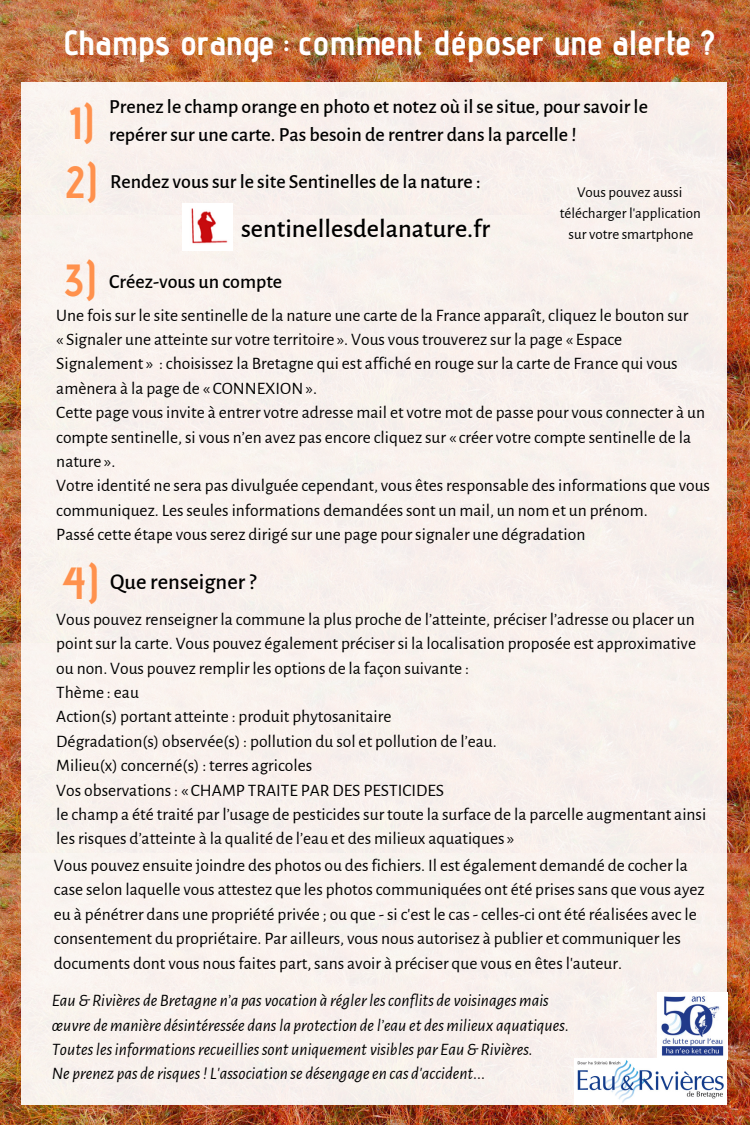
<style>
.page{position:relative;width:750px;height:1125px;background:#fff}
.page>*{position:absolute;margin:0;border:0;box-sizing:border-box;transform-origin:0 0}
.t1{font:700 45px "Advent Pro";color:#ff914d}
.t2{font:700 35px "Advent Pro";color:#fff}
.t3{font:500 26.25px "Alegreya Sans";color:#000}
.t4{font:500 22.5px "Alegreya Sans";color:#000}
.t5{font:500 20px/27.2px "Alegreya Sans";color:#000}
.t6{font:17.5px/24.4px "Alegreya Sans";color:#000}
.t7{font:italic 17.5px/24.4px "Alegreya Sans";color:#000}
.t8{font:15px/20.6px "Alegreya Sans";color:#000;text-align:center}
.s1{font-family:"Advent Pro";font-weight:700;font-size:45px;color:#ff914d}
</style>
<div class="page">
<img style="left:0;top:641px;width:750px;height:213px">
<img style="left:1px;top:429px;width:749px;height:214px">
<img style="left:0;top:0;width:750px;height:429px">
<img style="left:0;top:854px;width:750px;height:271px">
<div style="left:21px;top:82px;width:706px;height:1023px;background:#f9f1ed"></div>
<img style="left:183px;top:204px;width:49px;height:46px">
<img style="left:574px;top:1059px;width:153px;height:46px">
<img style="left:658px;top:992px;width:70px;height:68px">
<h2 class="t2" style="left:63px;top:21px;width:653px">Champs orange : comment déposer une alerte ?</h2>
<h1 class="t1" style="left:70px;top:96px;width:28px">1)</h1>
<p class="t5" style="left:109px;top:94px;width:540px">Prenez le champ orange en photo et notez où il se situe, pour savoir le repérer sur une carte. Pas besoin de rentrer dans la parcelle !</p>
<h1 class="t1" style="left:66px;top:155px;width:34px">2)</h1>
<p class="t5" style="left:110px;top:168px;width:372px">Rendez vous sur le site Sentinelles de la nature :</p>
<h3 class="t3" style="left:241px;top:214px;width:251px">sentinellesdelanature.fr</h3>
<p class="t8" style="left:560px;top:182px;width:143px">Vous pouvez aussi télécharger l'application sur votre smartphone</p>
<h1 class="t1" style="left:64px;top:253px;width:35px">3)</h1>
<p class="t5" style="left:109px;top:268px;width:175px">Créez-vous un compte</p>
<p class="t6" style="left:56px;top:303px;width:655px">Une fois sur le site sentinelle de la nature une carte de la France apparaît, cliquez le bouton sur<br>« Signaler une atteinte sur votre territoire ». Vous vous trouverez sur la page « Espace Signalement » : choisissez la Bretagne qui est affiché en rouge sur la carte de France qui vous amènera à la page de « CONNEXION ».<br>Cette page vous invite à entrer votre adresse mail et votre mot de passe pour vous connecter à un compte sentinelle, si vous n’en avez pas encore cliquez sur « créer votre compte sentinelle de la nature ».<br>Votre identité ne sera pas divulguée cependant, vous êtes responsable des informations que vous communiquez. Les seules informations demandées sont un mail, un nom et un prénom.<br>Passé cette étape vous serez dirigé sur une page pour signaler une dégradation</p>
<p class="t4" style="left:62px;top:568px;width:196px"><span class="s1">4)</span> Que renseigner ?</p>
<p class="t6" style="left:56px;top:608px;width:652px">Vous pouvez renseigner la commune la plus proche de l’atteinte, préciser l’adresse ou placer un point sur la carte. Vous pouvez également préciser si la localisation proposée est approximative ou non. Vous pouvez remplir les options de la façon suivante :<br>Thème : eau<br>Action(s) portant atteinte : produit phytosanitaire<br>Dégradation(s) observée(s) : pollution du sol et pollution de l’eau.<br>Milieu(x) concerné(s) : terres agricoles<br>Vos observations : « CHAMP TRAITE PAR DES PESTICIDES<br>le champ a été traité par l’usage de pesticides sur toute la surface de la parcelle augmentant ainsi les risques d’atteinte à la qualité de l’eau et des milieux aquatiques »</p>
<p class="t6" style="left:54px;top:854px;width:652px">Vous pouvez ensuite joindre des photos ou des fichiers. Il est également demandé de cocher la case selon laquelle vous attestez que les photos communiquées ont été prises sans que vous ayez eu à pénétrer dans une propriété privée ; ou que - si c'est le cas - celles-ci ont été réalisées avec le consentement du propriétaire. Par ailleurs, vous nous autorisez à publier et communiquer les documents dont vous nous faites part, sans avoir à préciser que vous en êtes l'auteur.</p>
<p class="t7" style="left:52px;top:989px;width:519px">Eau&amp;Rivières de Bretagne n’a pas vocation à réglerlesconflits de voisinages mais œuvre de manière désintéressée dansla protection del’eau et des milieux aquatiques.<br>Touteslesinformationsrecueilliessont uniquement visibles par Eau&amp;Rivières.<br>Ne prenez pas derisques! L'association se désengageen cas d'accident...</p>
</div>
